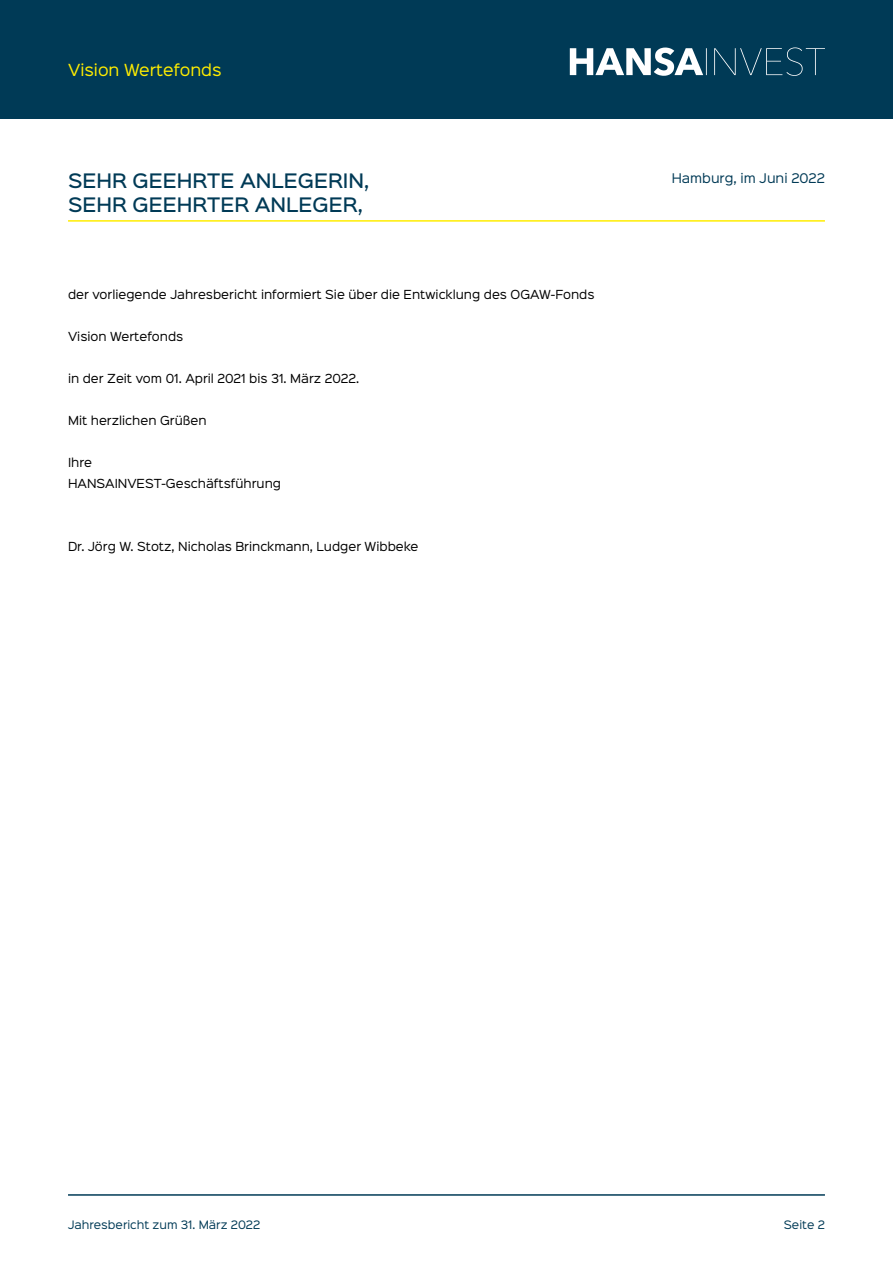
<style>
.page{position:relative;width:893px;height:1263px;background:#fff}
.page>*{position:absolute;margin:0;border:0;box-sizing:border-box;transform-origin:0 0}
.t1{font:500 18px/24px "Sinkin Sans 500";color:#003a56}
.t2{font:15px "Sinkin Sans 400";color:#ffed00}
.t3{font:12px "Sinkin Sans 400";color:#003a56}
.t4{font:11.25px/21px "Sinkin Sans 400";color:#000}
.t5{font:10.5px "Sinkin Sans 400";color:#003a56}
</style>
<div class="page">
<div style="left:0;top:0;width:893px;height:119px;background:#003a56"></div>
<svg style="left:570px;top:47px;width:255px;height:29px"></svg>
<hr style="left:68px;top:1194px;width:757px;height:2px;background:#003a56">
<hr style="left:68px;top:220px;width:757px;height:2px;background:#ffed00">
<h2 class="t2" style="left:68px;top:57px;width:155px">Vision Wertefonds</h2>
<h1 class="t1" style="left:68px;top:167px;width:303px">SEHR GEEHRTE ANLEGERIN,<br>SEHR GEEHRTER ANLEGER,</h1>
<p class="t3" style="left:672px;top:168px;width:155px">Hamburg, im Juni 2022</p>
<p class="t4" style="left:68px;top:283px;width:528px">der vorliegende Jahresbericht informiert Sie über die Entwicklung des OGAW-Fonds</p>
<p class="t4" style="left:68px;top:325px;width:117px">Vision Wertefonds</p>
<p class="t4" style="left:68px;top:367px;width:293px">in der Zeit vom 01. April 2021 bis 31. März 2022.</p>
<p class="t4" style="left:68px;top:409px;width:140px">Mit herzlichen Grüßen</p>
<p class="t4" style="left:68px;top:451px;width:215px">Ihre<br>HANSAINVEST-Geschäftsführung</p>
<p class="t4" style="left:68px;top:535px;width:352px">Dr. Jörg W. Stotz, Nicholas Brinckmann, Ludger Wibbeke</p>
<p class="t5" style="left:68px;top:1216px;width:194px">Jahresbericht zum 31. März 2022</p>
<p class="t5" style="left:784px;top:1216px;width:43px">Seite 2</p>
</div>
